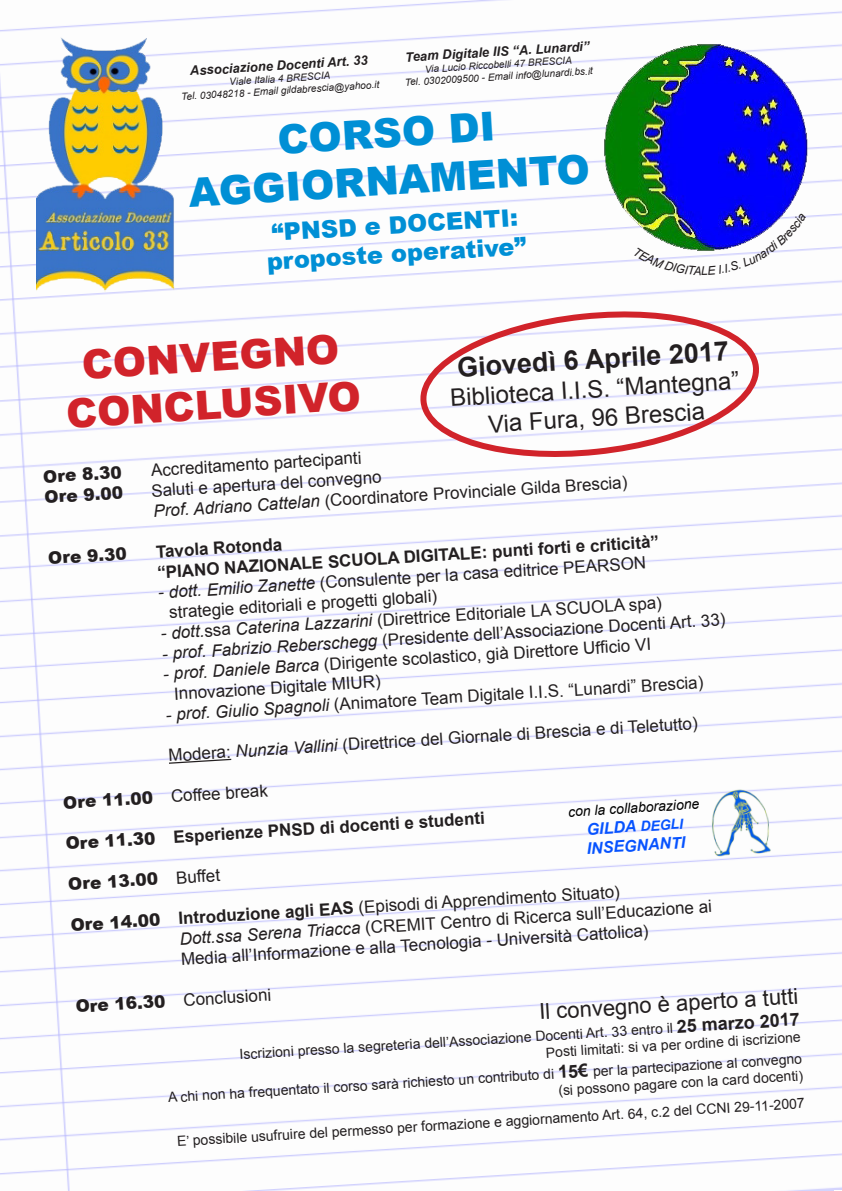
<style>
.page{position:relative;width:842px;height:1191px;background:#fff}
.page>*{position:absolute;margin:0;border:0;box-sizing:border-box;transform-origin:0 0}
.t1{font:900 40px "Arial";color:#008fd5}
.t2{font:900 40px/47.9px "Arial";color:#d1232a;text-align:center}
.t3{font:700 27px "Arial";color:#231f20}
.t4{font:24px "Arial";color:#231f20}
.t5{font:900 24px "Arial";color:#008fd5}
.t6{font:22px "Arial";color:#231f20}
.t7{font:17px/21.9px "Arial";color:#231f20}
.t8{font:700 17px "Arial";color:#231f20}
.t9{font:900 17px "Arial";color:#231f20}
.t10{font:italic 700 16px "Arial";color:#0753ff}
.t11{font:14px "Arial";color:#231f20}
.t12{font:italic 14px "Arial";color:#000}
.t13{font:italic 700 13px "Arial";color:#231f20}
.t14{font:italic 10px/12.2px "Arial";color:#231f20;text-align:center}
.s1{font-style:italic}
.s2{font-weight:900}
.s3{font-weight:400}
.s4{font-size:14px}
.s5{font-weight:700}
.s6{font-weight:700;font-size:18px}
</style>
<div class="page">
<img style="left:0;top:0;width:842px;height:1191px">
<img style="left:36px;top:36px;width:140px;height:255px">
<img style="left:591px;top:36px;width:232px;height:226px">
<svg style="left:168px;top:758px;width:65px;height:6px"></svg>
<img style="left:705px;top:784px;width:70px;height:76px">
<svg style="left:420px;top:307px;width:340px;height:154px"></svg>
<img style="left:633px;top:213px;width:173px;height:62px">
<p class="t13" style="left:190px;top:61px;width:179px;rotate:-3deg">Associazione Docenti Art. 33</p>
<p class="t14" style="left:180px;top:79px;width:200px;rotate:-4deg">Viale Italia 4 BRESCIA<br>Tel. 03048218 - Email gildabrescia@yahoo.it</p>
<p class="t13" style="left:405px;top:48px;width:186px;rotate:-3deg">Team Digitale IIS “A. Lunardi”</p>
<p class="t14" style="left:404px;top:65px;width:190px;rotate:-4deg">Via Lucio Riccobelli 47 BRESCIA<br>Tel. 0302009500 - Email info@lunardi.bs.it</p>
<p class="t1" style="left:276px;top:109px;width:219px;rotate:-3deg">CORSO DI</p>
<p class="t1" style="left:187px;top:162px;width:403px;rotate:-3deg">AGGIORNAMENTO</p>
<p class="t5" style="left:270px;top:216px;width:248px;rotate:-4deg">“PNSD e DOCENTI:</p>
<p class="t5" style="left:266px;top:245px;width:261px;rotate:-4deg">proposte operative”</p>
<p class="t2" style="left:62px;top:339px;width:297px;rotate:-3deg">CONVEGNO<br>CONCLUSIVO</p>
<p class="t3" style="left:456px;top:348px;width:274px;rotate:-3deg">Giovedì 6 Aprile 2017</p>
<p class="t4" style="left:449px;top:383px;width:291px;rotate:-4deg">Biblioteca I.I.S. “Mantegna”</p>
<p class="t4" style="left:487px;top:409px;width:218px;rotate:-4deg">Via Fura, 96 Brescia</p>
<p class="t9" style="left:43px;top:464px;width:80px;rotate:-3deg">Ore 8.30</p>
<p class="t9" style="left:44px;top:484px;width:80px;rotate:-3deg">Ore 9.00</p>
<p class="t7" style="left:151px;top:458px;width:212px;rotate:-3deg">Accreditamento partecipanti</p>
<p class="t7" style="left:151px;top:479px;width:232px;rotate:-3deg">Saluti e apertura del convegno</p>
<p class="t7" style="left:153px;top:497px;width:476px;rotate:-3deg"><span class="s1">Prof. Adriano Cattelan</span> (Coordinatore Provinciale Gilda Brescia)</p>
<p class="t8" style="left:157px;top:558px;width:504px;rotate:-3deg">“PIANO NAZIONALE SCUOLA DIGITALE: punti forti e criticità”</p>
<p class="t9" style="left:48px;top:545px;width:80px;rotate:-3deg">Ore 9.30</p>
<p class="t8" style="left:155px;top:540px;width:128px;rotate:-3deg">Tavola Rotonda</p>
<p class="t7" style="left:168px;top:578px;width:480px;text-indent:-10px;rotate:-3deg">- <span class="s1">dott. Emilio Zanette</span> (Consulente per la casa editrice PEARSON strategie editoriali e progetti globali)</p>
<p class="t7" style="left:160px;top:619px;width:503px;rotate:-3deg">- <span class="s1">dott.</span>ssa <span class="s1">Caterina Lazzarini</span> (Direttrice Editoriale LA SCUOLA spa)</p>
<p class="t7" style="left:162px;top:639px;width:566px;rotate:-3deg">- <span class="s1">prof. Fabrizio Reberschegg</span> (Presidente dell’Associazione Docenti Art. 33)</p>
<p class="t7" style="left:172px;top:660px;width:480px;line-height:22.2px;text-indent:-10px;rotate:-3deg">- <span class="s1">prof. Daniele Barca</span> (Dirigente scolastico, già Direttore Uffi cio VI<br>Innovazione Digitale MIUR)</p>
<p class="t7" style="left:165px;top:701px;width:540px;rotate:-3deg">- <span class="s1">prof. Giulio Spagnoli</span> (Animatore Team Digitale I.I.S. “Lunardi” Brescia)</p>
<p class="t7" style="left:168px;top:742px;width:532px;rotate:-3deg">Modera: <span class="s1">Nunzia Vallini</span> (Direttrice del Giornale di Brescia e di Teletutto)</p>
<p class="t7" style="left:63px;top:790px;width:207px;rotate:-3deg"><span class="s2">Ore 11.00</span> Coffee break</p>
<p class="t8" style="left:65px;top:830px;width:421px;rotate:-3deg"><span class="s2">Ore 11.30</span> Esperienze PNSD di docenti e studenti</p>
<p class="t9" style="left:68px;top:871px;width:154px;rotate:-3deg">Ore 13.00 <span class="s3">Buffet</span></p>
<p class="t12" style="left:567px;top:803px;width:133px;rotate:-4deg">con la collaborazione</p>
<p class="t10" style="left:586px;top:818px;width:98px;rotate:-4deg">GILDA <span class="s4">DEGLI</span></p>
<p class="t10" style="left:586px;top:838px;width:100px;rotate:-4deg">INSEGNANTI</p>
<p class="t7" style="left:70px;top:910px;width:552px;rotate:-3deg"><span class="s2">Ore 14.00</span> <span class="s5">Introduzione agli EAS</span> (Episodi di Apprendimento Situato)</p>
<p class="t7" style="left:179px;top:924px;width:535px;rotate:-3deg"><span class="s1">Dott.ssa Serena Triacca</span> (CREMIT Centro di Ricerca sull’Educazione ai</p>
<p class="t7" style="left:180px;top:946px;width:470px;rotate:-3deg">Media all’Informazione e alla Tecnologia - Università Cattolica)</p>
<p class="t7" style="left:75px;top:994px;width:197px;rotate:-3deg"><span class="s2">Ore 16.30</span> Conclusioni</p>
<p class="t6" style="left:538px;top:998px;width:261px;rotate:-4deg">Il convegno è aperto a tutti</p>
<p class="t11" style="left:239px;top:1047px;width:563px;rotate:-4deg">Iscrizioni presso la segreteria dell’Associazione Docenti Art. 33 entro il <span class="s6">25 marzo 2017</span></p>
<p class="t11" style="left:545px;top:1044px;width:257px;rotate:-4deg">Posti limitati: si va per ordine di iscrizione</p>
<p class="t11" style="left:168px;top:1090px;width:637px;rotate:-4deg">A chi non ha frequentato il corso sarà richiesto un contributo di <span class="s6">15€</span> per la partecipazione al convegno</p>
<p class="t11" style="left:558px;top:1082px;width:247px;rotate:-4deg">(si possono pagare con la card docenti)</p>
<p class="t11" style="left:177px;top:1134px;width:630px;rotate:-4deg">E’ possibile usufruire del permesso per formazione e aggiornamento Art. 64, c.2 del CCNI 29-11-2007</p>
</div>
